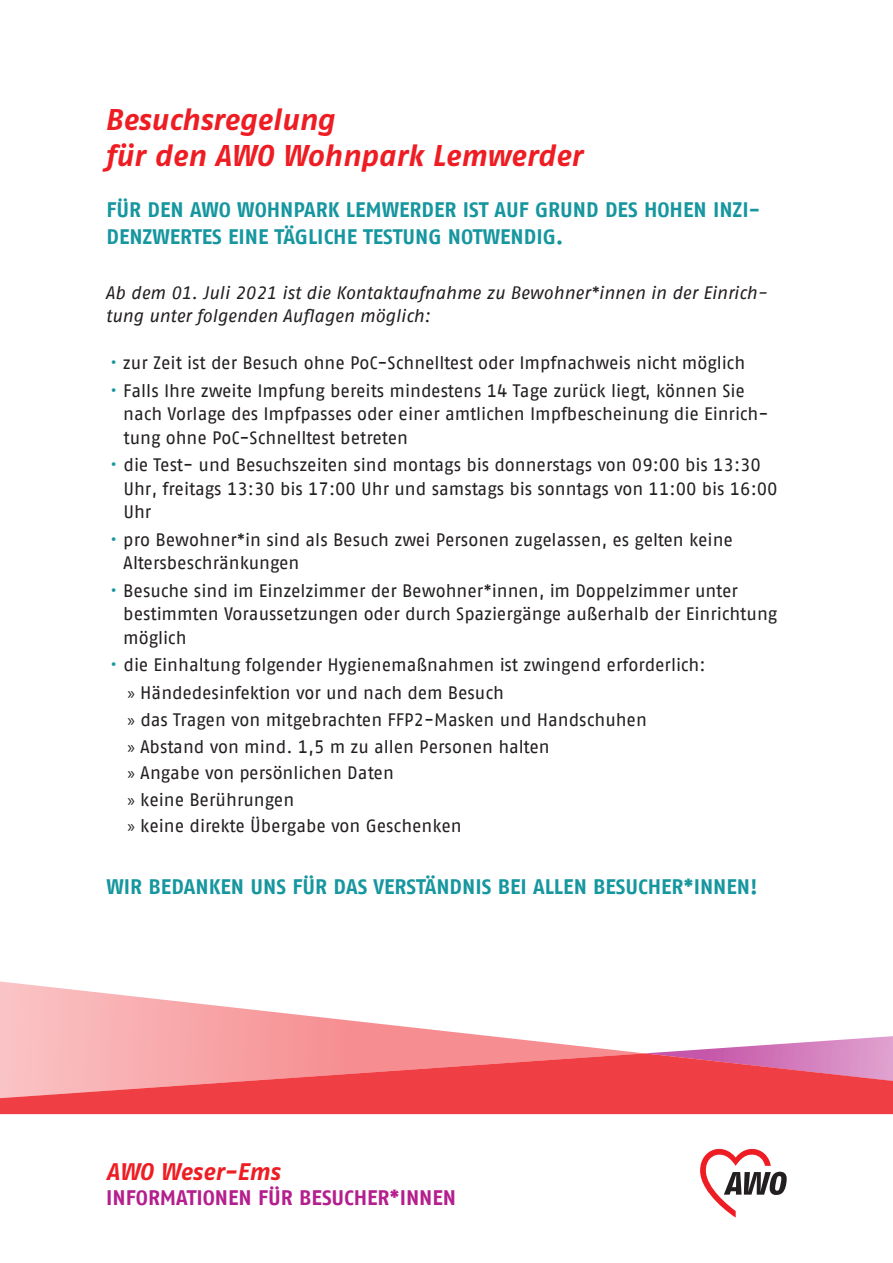
<style>
.page{position:relative;width:893px;height:1263px;background:#fff}
.page>*{position:absolute;margin:0;border:0;box-sizing:border-box;transform-origin:0 0}
.Überschrift_1{font:italic 700 30px/36px "Fago Pro";letter-spacing:-.005em;color:#ee1d23}
.t1{font:italic 700 24px "Fago Pro";letter-spacing:-.005em;color:#ee1d23}
.Überschrift_2{font:700 21px/27px "AWO Fago Office";color:#16969f}
.Aufzählung_1{font:700 21px "AWO Fago Office";color:#16969f}
.t2{font:700 21px "AWO Fago Office";color:#b41e8d}
.t3{font:18px/23.4px "AWO Fago Office";color:#231f20}
.Überschrift_3{font:italic 18px/23.4px "AWO Fago Office";letter-spacing:-.005em;color:#231f20}
.s1{color:#16969f}
.s2{font-family:"Myriad Pro"}
</style>
<div class="page">
<svg style="left:0;top:981px;width:641px;height:72px"></svg>
<svg style="left:651px;top:1036px;width:242px;height:17px"></svg>
<svg style="left:0;top:1053px;width:893px;height:61px;background:#f05f67"></svg>
<svg style="left:700px;top:1148px;width:87px;height:69px"></svg>
<p class="Überschrift_1" style="left:105px;top:102px;width:479px">Besuchsregelung<br>für den AWO Wohnpark Lemwerder</p>
<p class="Überschrift_2" style="left:106px;top:195px;width:655px">FÜR DEN AWO WOHNPARK LEMWERDER IST AUF GRUND DES HOHEN INZI-<br>DENZWERTES EINE TÄGLICHE TESTUNG NOTWENDIG.</p>
<p class="Überschrift_3" style="left:105px;top:281px;width:664px">Ab dem 01. Juli 2021 ist die Kontaktaufnahme zu Bewohner*innen in der Einrich&shy;tung unter folgenden Auflagen möglich:</p>
<p class="t3" style="left:110px;top:351px;width:636px"><span class="s1">•</span> zur Zeit ist der Besuch ohne PoC-Schnelltest oder Impfnachweis nicht möglich</p>
<p class="t3" style="left:123px;top:379px;width:647px;text-indent:-13px"><span class="s1">•</span> Falls Ihre zweite Impfung bereits mindestens 14 Tage zurück liegt, können Sie nach Vorlage des Impfpasses oder einer amtlichen Impfbescheinung die Einrich&shy;tung ohne PoC-Schnelltest betreten</p>
<p class="t3" style="left:123px;top:453px;width:656px;text-indent:-13px"><span class="s1">•</span> die Test- und Besuchszeiten sind montags bis donnerstags von 09:00 bis 13:30<br>Uhr, freitags 13:30 bis 17:00 Uhr und samstags bis sonntags von 11:00 bis 16:00<br>Uhr</p>
<p class="t3" style="left:123px;top:527px;width:611px;text-indent:-13px"><span class="s1">•</span> pro Bewohner*in sind als Besuch zwei Personen zugelassen, es gelten keine<br>Altersbeschränkungen</p>
<p class="t3" style="left:123px;top:579px;width:655px;text-indent:-13px"><span class="s1">•</span> Besuche sind im Einzelzimmer der Bewohner*innen, im Doppelzimmer unter bestimmten Voraussetzungen oder durch Spaziergänge außerhalb der Einrichtung möglich</p>
<p class="t3" style="left:110px;top:653px;width:597px"><span class="s1">•</span> die Einhaltung folgender Hygienemaßnahmen ist zwingend erforderlich:</p>
<p class="t3" style="left:127px;top:681px;width:378px"><span class="s2">»</span> Händedesinfektion vor und nach dem Besuch</p>
<p class="t3" style="left:127px;top:708px;width:521px"><span class="s2">»</span> das Tragen von mitgebrachten FFP2-Masken und Handschuhen</p>
<p class="t3" style="left:127px;top:734px;width:424px"><span class="s2">»</span> Abstand von mind. 1,5 m zu allen Personen halten</p>
<p class="t3" style="left:127px;top:761px;width:268px"><span class="s2">»</span> Angabe von persönlichen Daten</p>
<p class="t3" style="left:127px;top:788px;width:168px"><span class="s2">»</span> keine Berührungen</p>
<p class="t3" style="left:127px;top:814px;width:336px"><span class="s2">»</span> keine direkte Übergabe von Geschenken</p>
<p class="Aufzählung_1" style="left:107px;top:874px;width:653px">WIR BEDANKEN UNS FÜR DAS VERSTÄNDNIS BEI ALLEN BESUCHER*INNEN!</p>
<h2 class="t1" style="left:106px;top:1157px;width:175px">AWO Weser-Ems</h2>
<p class="t2" style="left:106px;top:1186px;width:351px">INFORMATIONEN FÜR BESUCHER*INNEN</p>
</div>
